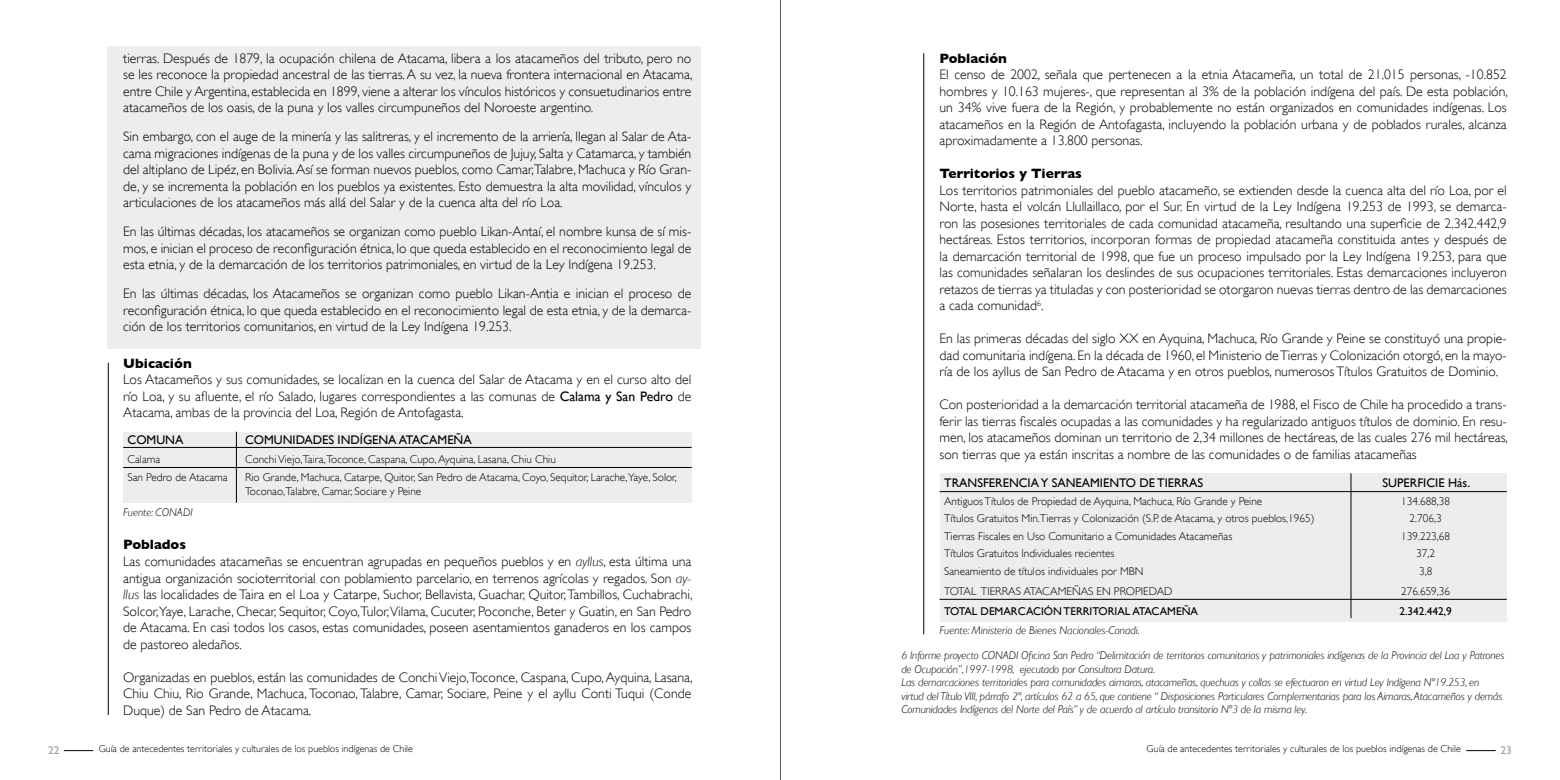
<style>
.page{position:relative;width:1560px;height:780px;background:#fff}
.page>*{position:absolute;margin:0;border:0;box-sizing:border-box;transform-origin:0 0}
.t1{font:300 13.75px/16.5px "Gill Sans";color:#000;text-align:justify}
.t2{font:700 13.75px "Gill Sans";color:#000}
.t3{font:12.5px "Gill Sans";color:#000}
.t4{font:italic 300 11.25px/13.5px "Gill Sans";letter-spacing:-.01em;color:#000}
.t5{font:300 11.25px/13.5px "Gill Sans";color:#000}
.t6{font:11.25px "Gill Sans";color:#000}
.t7{font:11.25px "Gill Sans";color:#9c9d9f}
.t8{font:300 10px "Gill Sans";color:#000}
.s1{font-weight:400}
.s2{font-weight:700}
.s3{font-style:italic}
</style>
<div class="page">
<svg style="left:64px;top:750px;width:29px;height:1px"></svg>
<hr style="left:1465px;top:750px;width:30px;height:1px;background:#000">
<hr style="left:780px;top:0;width:1px;height:780px;background:#000">
<div style="left:107px;top:46px;width:594px;height:302px;background:#eceded"></div>
<div style="left:123px;top:431px;width:568px;height:71px;background:#eceded"></div>
<hr style="left:123px;top:447px;width:568px;height:1px;background:#000">
<hr style="left:236px;top:431px;width:1px;height:71px;background:#000">
<hr style="left:123px;top:467px;width:568px;height:1px;background:#000">
<hr style="left:108px;top:363px;width:1px;height:352px;background:#000">
<hr style="left:923px;top:53px;width:1px;height:581px;background:#000">
<div style="left:939px;top:473px;width:567px;height:148px;background:#eceded"></div>
<hr style="left:939px;top:491px;width:567px;height:1px;background:#000">
<hr style="left:1350px;top:473px;width:1px;height:145px;background:#000">
<hr style="left:939px;top:599px;width:567px;height:1px;background:#000">
<p class="t1" style="left:123px;top:50px;width:570px">tierras. Después de 1879, la ocupación chilena de Atacama, libera a los atacameños del tributo, pero no se les reconoce la propiedad ancestral de las tierras. A su vez, la nueva frontera internacional en Atacama, entre Chile y Argentina, establecida en 1899, viene a alterar los vínculos históricos y consuetudinarios entre atacameños de los oasis, de la puna y los valles circumpuneños del Noroeste argentino.</p>
<p class="t1" style="left:123px;top:128px;width:569px">Sin embargo, con el auge de la minería y las salitreras, y el incremento de la arriería, llegan al Salar de Ata&shy;cama migraciones indígenas de la puna y de los valles circumpuneños de Jujuy, Salta y Catamarca, y también del altiplano de Lipéz, en Bolivia. Así se forman nuevos pueblos, como Camar,Talabre, Machuca y Río Gran&shy;de, y se incrementa la población en los pueblos ya existentes. Esto demuestra la alta movilidad, vínculos y articulaciones de los atacameños más allá del Salar y de la cuenca alta del río Loa.</p>
<p class="t1" style="left:123px;top:223px;width:569px">En las últimas décadas, los atacameños se organizan como pueblo Likan-Antaí, el nombre kunsa de sí mis&shy;mos, e inician el proceso de reconfiguración étnica, lo que queda establecido en el reconocimiento legal de esta etnia, y de la demarcación de los territorios patrimoniales, en virtud de la Ley Indígena 19.253.</p>
<p class="t1" style="left:123px;top:285px;width:569px">En las últimas décadas, los Atacameños se organizan como pueblo Likan-Antia e inician el proceso de reconfiguración étnica, lo que queda establecido en el reconocimiento legal de esta etnia, y de la demarca&shy;ción de los territorios comunitarios, en virtud de la Ley Indígena 19.253.</p>
<p class="t2" style="left:123px;top:355px;width:70px">Ubicación</p>
<p class="t1" style="left:123px;top:371px;width:569px">Los Atacameños y sus comunidades, se localizan en la cuenca del Salar de Atacama y en el curso alto del río Loa, y su afluente, el río Salado, lugares correspondientes a las comunas de <span class="s1">Calama y San Pedro</span> de Atacama, ambas de la provincia del Loa, Región de Antofagasta.</p>
<p class="t3" style="left:127px;top:433px;width:57px">COMUNA</p>
<p class="t3" style="left:245px;top:433px;width:228px">COMUNIDADES INDÍGENA ATACAMEÑA</p>
<p class="t5" style="left:127px;top:452px;width:34px">Calama</p>
<p class="t5" style="left:245px;top:452px;width:312px">Conchi Viejo,Taira,Toconce, Caspana, Cupo, Ayquina, Lasana, Chiu Chiu</p>
<p class="t5" style="left:127px;top:471px;width:102px">San Pedro de Atacama</p>
<p class="t5" style="left:245px;top:471px;width:433px">Rio Grande, Machuca, Catarpe, Quitor, San Pedro de Atacama, Coyo, Sequitor, Larache,Yaye, Solor,<br>Toconao,Talabre, Camar, Sociare y Peine</p>
<p class="t4" style="left:123px;top:505px;width:71px">Fuente: CONADI</p>
<p class="t1" style="left:123px;top:536px;width:570px;text-align:left"><span class="s2">Poblados<br></span>Las comunidades atacameñas se encuentran agrupadas en pequeños pueblos y en <span class="s3">ayllus</span>, esta última una antigua organización socioterritorial con poblamiento parcelario, en terrenos agrícolas y regados. Son <span class="s3">ay&shy;llus</span> las localidades de Taira en el Loa y Catarpe, Suchor, Bellavista, Guachar, Quitor, Tambillos, Cuchabrachi, Solcor,Yaye, Larache, Checar, Sequitor, Coyo,Tulor,Vilama, Cucuter, Poconche, Beter y Guatin, en San Pedro de Atacama. En casi todos los casos, estas comunidades, poseen asentamientos ganaderos en los campos de pastoreo aledaños.</p>
<p class="t1" style="left:123px;top:668px;width:570px">Organizadas en pueblos, están las comunidades de Conchi Viejo,Toconce, Caspana, Cupo, Ayquina, Lasana, Chiu Chiu, Rio Grande, Machuca, Toconao, Talabre, Camar, Sociare, Peine y el ayllu Conti Tuqui (Conde Duque) de San Pedro de Atacama.</p>
<p class="t2" style="left:939px;top:50px;width:69px">Población</p>
<p class="t1" style="left:939px;top:66px;width:570px">El censo de 2002, señala que pertenecen a la etnia Atacameña, un total de 21.015 personas, -10.852 hombres y 10.163 mujeres-, que representan al 3% de la población indígena del país. De esta población, un 34% vive fuera de la Región, y probablemente no están organizados en comunidades indígenas. Los atacameños en la Región de Antofagasta, incluyendo la población urbana y de poblados rurales, alcanza aproximadamente a 13.800 personas.</p>
<p class="t2" style="left:939px;top:165px;width:144px">Territorios y Tierras</p>
<p class="t1" style="left:939px;top:182px;width:568px">Los territorios patrimoniales del pueblo atacameño, se extienden desde la cuenca alta del río Loa, por el Norte, hasta el volcán Llullaillaco, por el Sur. En virtud de la Ley Indígena 19.253 de 1993, se demarca&shy;ron las posesiones territoriales de cada comunidad atacameña, resultando una superficie de 2.342.442,9 hectáreas. Estos territorios, incorporan formas de propiedad atacameña constituida antes y después de la demarcación territorial de 1998, que fue un proceso impulsado por la Ley Indígena 19.253, para que las comunidades señalaran los deslindes de sus ocupaciones territoriales. Estas demarcaciones incluyeron retazos de tierras ya tituladas y con posterioridad se otorgaron nuevas tierras dentro de las demarcaciones a cada comunidad<sup>6</sup>.</p>
<p class="t1" style="left:939px;top:330px;width:568px">En las primeras décadas del siglo XX en Ayquina, Machuca, Río Grande y Peine se constituyó una propie&shy;dad comunitaria indígena. En la década de 1960, el Ministerio de Tierras y Colonización otorgó, en la mayo&shy;ría de los ayllus de San Pedro de Atacama y en otros pueblos, numerosos Títulos Gratuitos de Dominio.</p>
<p class="t1" style="left:939px;top:396px;width:570px">Con posterioridad a la demarcación territorial atacameña de 1988, el Fisco de Chile ha procedido a trans&shy;ferir las tierras fiscales ocupadas a las comunidades y ha regularizado antiguos títulos de dominio. En resu&shy;men, los atacameños dominan un territorio de 2,34 millones de hectáreas, de las cuales 276 mil hectáreas, son tierras que ya están inscritas a nombre de las comunidades o de familias atacameñas</p>
<p class="t3" style="left:944px;top:475px;width:260px">TRANSFERENCIA Y SANEAMIENTO DE TIERRAS</p>
<p class="t3" style="left:1382px;top:475px;width:89px">SUPERFICIE Hás.</p>
<p class="t5" style="left:944px;top:494px;width:319px">Antiguos Títulos de Propiedad de Ayquina, Machuca, Río Grande y Peine</p>
<p class="t5" style="left:1400px;top:494px;width:50px">134.688,38</p>
<p class="t5" style="left:944px;top:511px;width:372px">Títulos Gratuitos Min.Tierras y Colonización (S.P. de Atacama, y otros pueblos,1965)</p>
<p class="t5" style="left:1409px;top:511px;width:34px">2.706,3</p>
<p class="t5" style="left:944px;top:529px;width:290px">Tierras Fiscales en Uso Comunitario a Comunidades Atacameñas</p>
<p class="t5" style="left:1400px;top:529px;width:50px">139.223,68</p>
<p class="t5" style="left:944px;top:546px;width:172px">Títulos Gratuitos Individuales recientes</p>
<p class="t5" style="left:1415px;top:546px;width:20px">37,2</p>
<p class="t5" style="left:944px;top:564px;width:201px">Saneamiento de títulos individuales por MBN</p>
<p class="t5" style="left:1418px;top:564px;width:15px">3,8</p>
<p class="t5" style="left:944px;top:584px;width:228px">TOTAL TIERRAS ATACAMEÑAS EN PROPIEDAD</p>
<p class="t5" style="left:1400px;top:584px;width:50px">276.659,36</p>
<p class="t6" style="left:944px;top:604px;width:255px">TOTAL DEMARCACIÓN TERRITORIAL ATACAMEÑA</p>
<p class="t6" style="left:1399px;top:604px;width:54px">2.342.442,9</p>
<p class="t4" style="left:939px;top:623px;width:201px">Fuente: Ministerio de Bienes Nacionales-Conadi.</p>
<p class="t4" style="left:901px;top:648px;width:604px">6 Informe proyecto CONADI Oficina San Pedro “Delimitación de territorios comunitarios y patrimoniales indígenas de la Provincia del Loa y Patrones de Ocupación”,1997-1998, ejecutado por Consultora Datura.<br>Las demarcaciones territoriales para comunidades aimaras, atacameñas, quechuas y collas se efectuaron en virtud Ley Indígena Nº19.253, en virtud del Título VIII, párrafo 2º, artículos 62 a 65, que contiene “ Disposiciones Particulares Complementarias para los Aimaras, Atacameños y demás Comunidades Indígenas del Norte del País” y de acuerdo al artículo transitorio Nº3 de la misma ley.</p>
<p class="t7" style="left:48px;top:743px;width:13px">22</p>
<p class="t8" style="left:99px;top:743px;width:316px">Guía de antecedentes territoriales y culturales de los pueblos indígenas de Chile</p>
<p class="t8" style="left:1146px;top:743px;width:316px">Guía de antecedentes territoriales y culturales de los pueblos indígenas de Chile</p>
<p class="t7" style="left:1500px;top:743px;width:13px">23</p>
</div>
